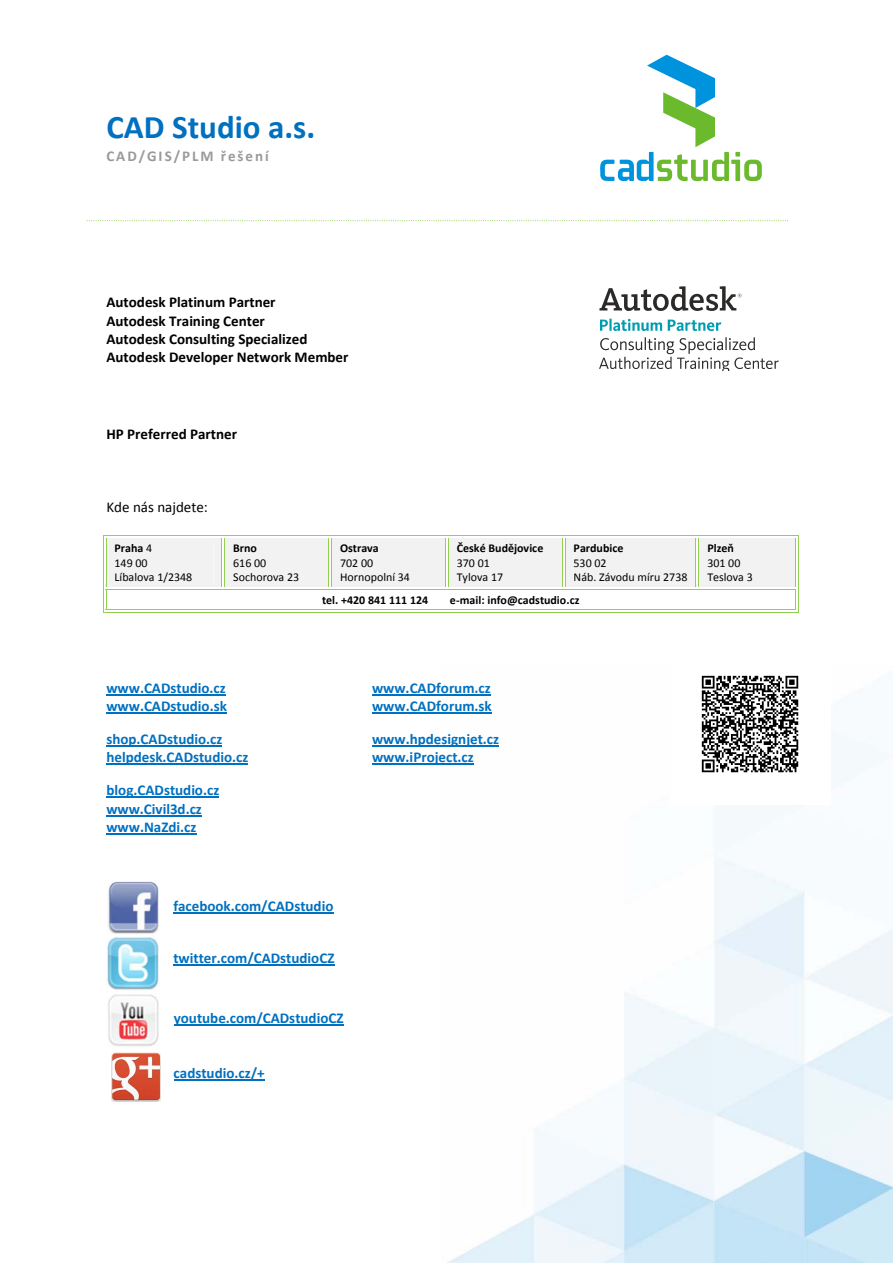
<style>
.page{position:relative;width:893px;height:1263px;background:#fff}
.page>*{position:absolute;margin:0;border:0;box-sizing:border-box;transform-origin:0 0}
.t1{font:700 33px "Calibri";color:#0070c0}
.t2{font:700 15px/18.3px "Calibri";color:#0070c0}
.t3{font:700 15px/18.3px "Calibri";color:#000}
.t4{font:700 15px "Calibri";letter-spacing:.13em;color:#9a9a9a}
.t5{font:15px "Calibri";color:#000}
.t6{font:12px/14.5px "Calibri";color:#000}
.t7{font:700 12px "Calibri";color:#000}
.s1{font-weight:700}
</style>
<div class="page">
<img style="left:441px;top:675px;width:451px;height:587px">
<svg style="left:103px;top:535px;width:695px;height:78px"></svg>
<hr style="left:106px;top:694px;width:120px;height:1px;background:#0070c0">
<hr style="left:372px;top:694px;width:118px;height:1px;background:#0070c0">
<hr style="left:106px;top:712px;width:121px;height:2px;background:#0070c0">
<hr style="left:372px;top:712px;width:119px;height:2px;background:#0070c0">
<hr style="left:106px;top:745px;width:116px;height:2px;background:#0070c0">
<hr style="left:372px;top:745px;width:127px;height:2px;background:#0070c0">
<hr style="left:106px;top:764px;width:142px;height:1px;background:#0070c0">
<hr style="left:372px;top:764px;width:102px;height:1px;background:#0070c0">
<hr style="left:106px;top:797px;width:113px;height:1px;background:#0070c0">
<hr style="left:106px;top:815px;width:96px;height:1px;background:#0070c0">
<hr style="left:106px;top:833px;width:90px;height:2px;background:#0070c0">
<hr style="left:173px;top:913px;width:160px;height:1px;background:#0070c0">
<hr style="left:173px;top:964px;width:161px;height:1px;background:#0070c0">
<hr style="left:174px;top:1024px;width:169px;height:2px;background:#0070c0">
<hr style="left:174px;top:1079px;width:90px;height:2px;background:#0070c0">
<svg style="left:87px;top:220px;width:702px;height:1px"></svg>
<svg style="left:600px;top:55px;width:161px;height:126px"></svg>
<img style="left:106px;top:881px;width:53px;height:109px">
<img style="left:108px;top:994px;width:51px;height:52px">
<svg style="left:599px;top:337px;width:179px;height:34px"></svg>
<svg style="left:599px;top:286px;width:142px;height:45px"></svg>
<img style="left:111px;top:1052px;width:49px;height:49px">
<img style="left:670px;top:675px;width:160px;height:129px">
<h1 class="t1" style="left:106px;top:113px;width:210px">CAD Studio a.s.</h1>
<p class="t4" style="left:106px;top:150px;width:164px">CAD/GIS/PLM řešení</p>
<p class="t3" style="left:106px;top:294px;width:243px">Autodesk Platinum Partner<br>Autodesk Training Center<br>Autodesk Consulting Specialized<br>Autodesk Developer Network Member</p>
<p class="t3" style="left:106px;top:426px;width:132px">HP Preferred Partner</p>
<p class="t5" style="left:106px;top:501px;width:103px">Kde nás najdete:</p>
<p class="t6" style="left:114px;top:542px;width:79px"><span class="s1">Praha</span> 4<br>149 00<br>Líbalova 1/2348</p>
<p class="t7" style="left:233px;top:543px;width:25px">Brno</p>
<p class="t6" style="left:233px;top:556px;width:68px">616 00<br>Sochorova 23</p>
<p class="t7" style="left:340px;top:543px;width:40px">Ostrava</p>
<p class="t6" style="left:340px;top:556px;width:71px">702 00<br>Hornopolní 34</p>
<p class="t7" style="left:457px;top:543px;width:88px">České Budějovice</p>
<p class="t6" style="left:457px;top:556px;width:48px">370 01<br>Tylova 17</p>
<p class="t7" style="left:573px;top:543px;width:51px">Pardubice</p>
<p class="t6" style="left:573px;top:556px;width:115px">530 02<br>Náb. Závodu míru 2738</p>
<p class="t7" style="left:707px;top:543px;width:28px">Plzeň</p>
<p class="t6" style="left:707px;top:556px;width:47px">301 00<br>Teslova 3</p>
<p class="t7" style="left:322px;top:595px;width:108px">tel. +420 841 111 124</p>
<p class="t7" style="left:450px;top:595px;width:131px">e‐mail: info@cadstudio.cz</p>
<p class="t2" style="left:106px;top:680px;width:121px">www.CADstudio.cz</p>
<p class="t2" style="left:372px;top:680px;width:120px">www.CADforum.cz</p>
<p class="t2" style="left:106px;top:698px;width:122px">www.CADstudio.sk</p>
<p class="t2" style="left:372px;top:698px;width:121px">www.CADforum.sk</p>
<p class="t2" style="left:106px;top:731px;width:118px">shop.CADstudio.cz</p>
<p class="t2" style="left:372px;top:731px;width:129px">www.hpdesignjet.cz</p>
<p class="t2" style="left:106px;top:749px;width:143px">helpdesk.CADstudio.cz</p>
<p class="t2" style="left:372px;top:749px;width:103px">www.iProject.cz</p>
<p class="t2" style="left:106px;top:782px;width:114px">blog.CADstudio.cz www.Civil3d.cz www.NaZdi.cz</p>
<p class="t2" style="left:173px;top:899px;width:162px">facebook.com/CADstudio</p>
<p class="t2" style="left:173px;top:950px;width:163px">twitter.com/CADstudioCZ</p>
<p class="t2" style="left:174px;top:1010px;width:171px">youtube.com/CADstudioCZ</p>
<p class="t2" style="left:174px;top:1065px;width:93px">cadstudio.cz/+</p>
</div>
